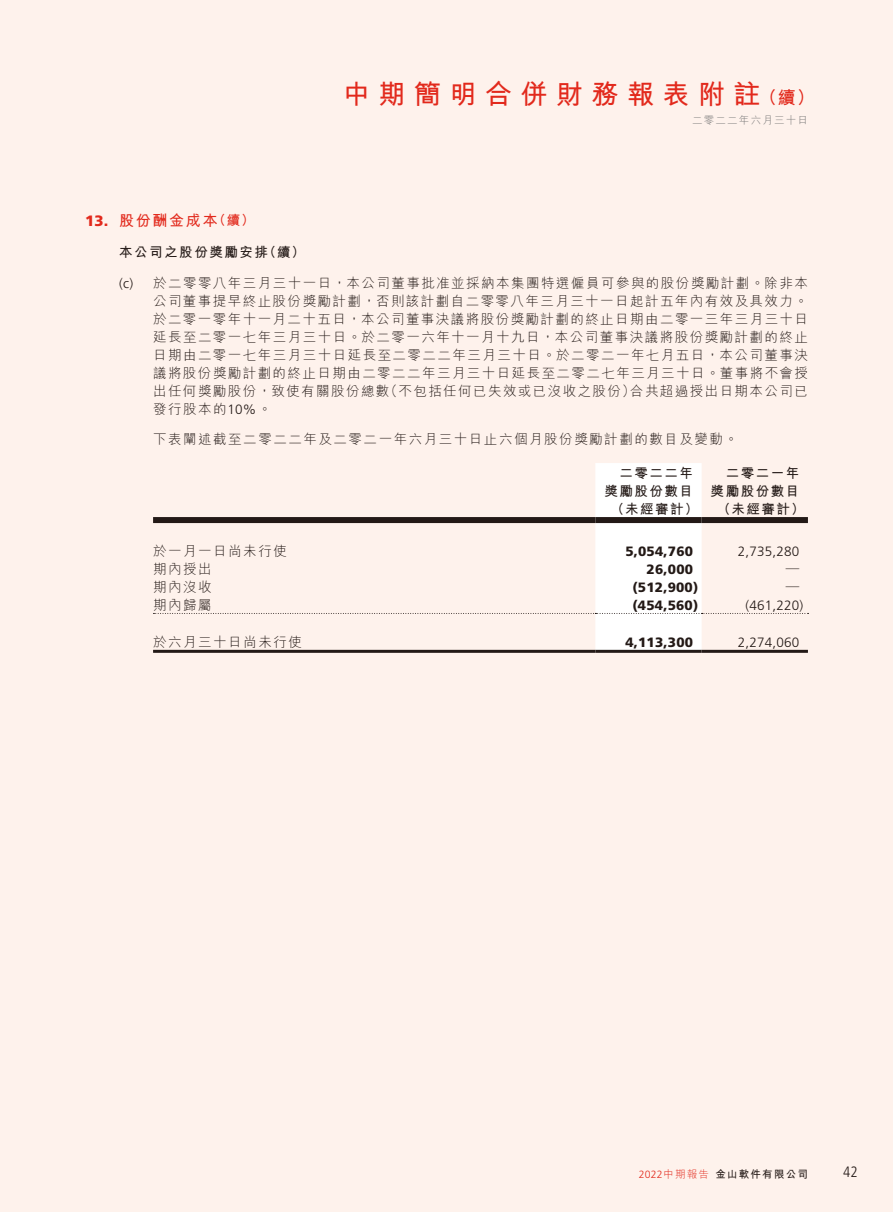
<style>
.page{position:relative;width:893px;height:1212px;background:#fef2ec}
.page>*{position:absolute;margin:0;border:0;box-sizing:border-box;transform-origin:0 0}
.t1{font:700 27px "M Hei HK";letter-spacing:.315em;color:#e2291c}
.t2{font:700 18px "M Hei HK";color:#e2291c}
.t3{font:700 15px "M Hei HK";letter-spacing:.115em;color:#e2291c}
.t4{font:900 15px "Frutiger";color:#e2291c}
.t5{font:300 condensed 15px "Frutiger";color:#231916}
.t6{font:300 13.5px/18px "M Hei HK";letter-spacing:.11em;color:#231916;text-align:right}
.t7{font:700 13.5px "M Hei HK";letter-spacing:.115em;color:#231916}
.t8{font:900 13.5px "Frutiger";letter-spacing:.015em;color:#231916}
.t9{font:300 13.5px "Frutiger";letter-spacing:.015em;color:#231916}
.t10{font:700 13.5px "M Hei HK";color:#e2291c}
.t11{font:300 10.5px "M Hei HK";letter-spacing:.115em;color:#727272}
.t12{font:700 10.5px "M Hei HK";letter-spacing:.115em;color:#231916}
.t13{font:300 10.5px "Frutiger";color:#e2291c}
.s1{font-family:"Frutiger"}
.s2{font-family:"M Hei HK"}
</style>
<div class="page">
<svg style="left:153px;top:463px;width:655px;height:187px"></svg>
<hr style="left:153px;top:650px;width:442px;height:3px;background:#231916">
<hr style="left:595px;top:650px;width:107px;height:3px;background:#231916">
<hr style="left:702px;top:650px;width:106px;height:3px;background:#231916">
<h1 class="t1" style="left:343px;top:75px;width:419px">中期簡明合併財務報表附註</h1>
<p class="t11" style="left:692px;top:113px;width:117px">二零二二年六月三十日</p>
<h2 class="t2" style="left:759px;top:84px;width:57px">（續(</h2>
<p class="t4" style="left:85px;top:212px;width:25px">13.</p>
<p class="t3" style="left:119px;top:210px;width:100px">股份酬金成本</p>
<p class="t10" style="left:212px;top:211px;width:44px">（續(</p>
<p class="t7" style="left:119px;top:242px;width:150px">本公司之股份獎勵安排</p>
<p class="t6" style="left:153px;top:273px;width:656px">於二零零八年三月三十一日，本公司董事批准並採納本集團特選僱員可參與的股份獎勵計劃。除非本</p>
<p class="t7" style="left:263px;top:242px;width:44px">（續(</p>
<p class="t9" style="left:119px;top:275px;width:16px">c( )</p>
<p class="t6" style="left:153px;top:291px;width:656px">公司董事提早終止股份獎勵計劃，否則該計劃自二零零八年三月三十一日起計五年內有效及具效力。於二零一零年十一月二十五日，本公司董事決議將股份獎勵計劃的終止日期由二零一三年三月三十日延長至二零一七年三月三十日。於二零一六年十一月十九日，本公司董事決議將股份獎勵計劃的終止日期由二零一七年三月三十日延長至二零二二年三月三十日。於二零二一年七月五日，本公司董事決議將股份獎勵計劃的終止日期由二零二二年三月三十日延長至二零二七年三月三十日。董事將不會授合共超過授出日期本公司已</p>
<p class="t6" style="left:384px;top:381px;width:253px">（不包括任何已失效或已沒收之股份）</p>
<p class="t6" style="left:153px;top:381px;width:238px;text-align:left">出任何獎勵股份，致使有關股份總數發行股本的<span class="s1">10%</span>。</p>
<p class="t6" style="left:153px;top:430px;width:586px">下表闡述截至二零二二年及二零二一年六月三十日止六個月股份獎勵計劃的數目及變動。</p>
<p class="t7" style="left:726px;top:463px;width:75px">二零二一年</p>
<p class="t7" style="left:619px;top:463px;width:75px">二零二二年</p>
<p class="t7" style="left:604px;top:481px;width:90px">獎勵股份數目</p>
<p class="t7" style="left:711px;top:481px;width:90px">獎勵股份數目</p>
<p class="t7" style="left:611px;top:499px;width:89px">（未經審計）</p>
<p class="t7" style="left:717px;top:499px;width:89px">（未經審計(</p>
<p class="t6" style="left:153px;top:541px;width:135px">於一月一日尚未行使</p>
<p class="t8" style="left:625px;top:543px;width:69px">5,054,760</p>
<p class="t9" style="left:738px;top:543px;width:63px">2,735,280</p>
<p class="t6" style="left:153px;top:559px;width:60px">期內授出</p>
<p class="t8" style="left:647px;top:561px;width:48px">26,000</p>
<p class="t6" style="left:786px;top:559px;width:15px">—</p>
<p class="t6" style="left:153px;top:577px;width:60px">期內沒收</p>
<p class="t8" style="left:632px;top:579px;width:67px">)512,900(</p>
<p class="t6" style="left:786px;top:577px;width:15px">—</p>
<p class="t6" style="left:153px;top:595px;width:60px">期內歸屬</p>
<p class="t8" style="left:632px;top:597px;width:67px">)454,560(</p>
<p class="t9" style="left:745px;top:597px;width:59px">)461,220(</p>
<p class="t6" style="left:153px;top:632px;width:150px">於六月三十日尚未行使</p>
<p class="t8" style="left:625px;top:634px;width:69px">4,113,300</p>
<p class="t9" style="left:738px;top:634px;width:63px">2,274,060</p>
<p class="t12" style="left:715px;top:1167px;width:94px">金山軟件有限公司</p>
<p class="t13" style="left:639px;top:1169px;width:72px">2022<span class="s2">中期報告</span></p>
<p class="t5" style="left:843px;top:1164px;width:16px">42</p>
</div>
